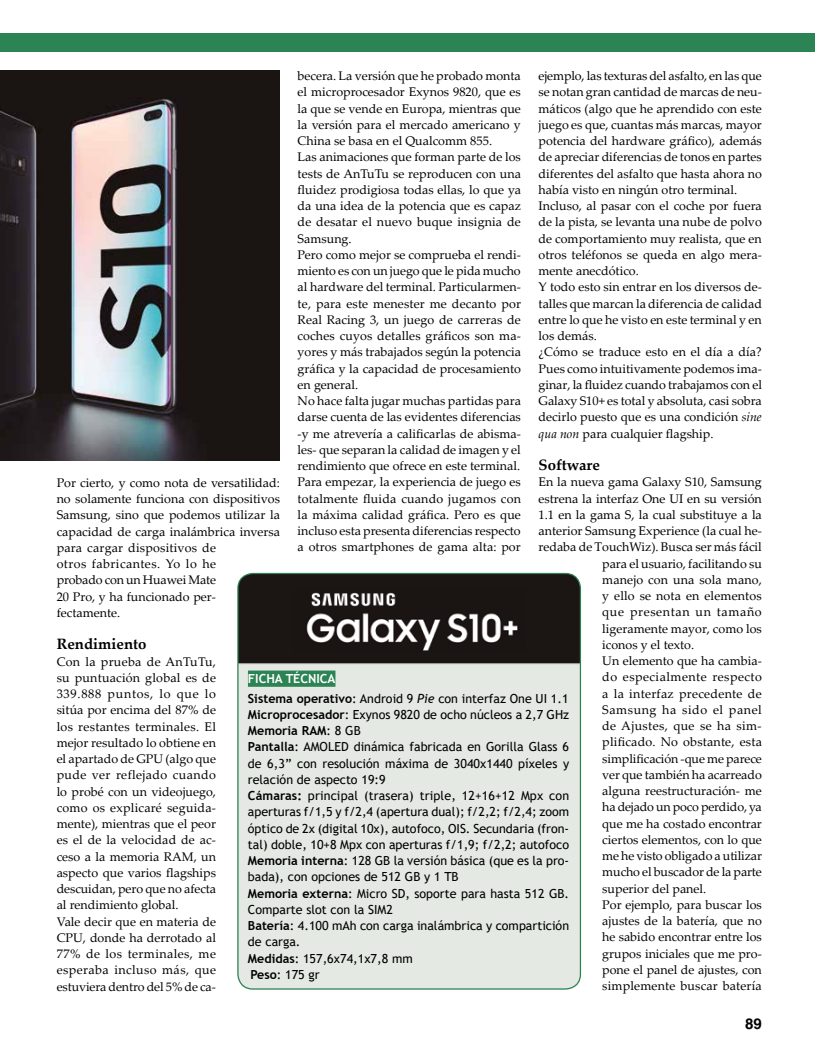
<style>
.page{position:relative;width:815px;height:1063px;background:#fff}
.page>*{position:absolute;margin:0;border:0;box-sizing:border-box;transform-origin:0 0}
.t1{font:700 15px "Palatino Linotype";color:#000}
.t2{font:700 15px "Helvetica";color:#000}
.t3{font:12.5px/16.2px "Palatino Linotype";color:#000}
.t4{font:12.5px/16.2px "Trebuchet MS";color:#000}
.t5{font:12.5px "Palatino Linotype";letter-spacing:.04em;color:#000}
.t6{font:12.5px "Palatino Linotype";letter-spacing:.025em;color:#000}
.t7{font:12.5px "Palatino Linotype";letter-spacing:.03em;color:#000}
.t8{font:12.5px "Palatino Linotype";letter-spacing:.05em;color:#000}
.t9{font:12.5px "Palatino Linotype";letter-spacing:.045em;color:#000}
.s1{font-style:italic}
.s2{font-weight:700;color:#fff}
.s3{font-weight:700}
</style>
<div class="page">
<div style="left:0;top:33px;width:815px;height:18px;background:#2c8354"></div>
<img style="left:0;top:71px;width:280px;height:389px">
<div style="left:239px;top:664px;width:342px;height:324px;background:#e4eae3"></div>
<div style="left:248px;top:671px;width:87px;height:16px;background:#2c8354"></div>
<div style="left:239px;top:574px;width:340px;height:89px;background:#1b1514"></div>
<div style="left:237px;top:573px;width:344px;height:417px;border:1px solid #2c8354;border-radius:15px"></div>
<img style="left:293px;top:588px;width:232px;height:64px">
<p class="t3" style="left:298px;top:67px;width:225px">becera. La versión que he probado monta el microprocesador Exynos 9820, que es la que se vende en Europa, mientras que la versión para el mercado americano y China se basa en el Qualcomm 855.<br>Las animaciones que forman parte de los tests de AnTuTu se reproducen con una fluidez prodigiosa todas ellas, lo que ya da una idea de la potencia que es capaz de desatar el nuevo buque insignia de Samsung.<br>Pero como mejor se comprueba el rendi&shy;miento es con un juego que le pida mucho al hardware del terminal. Particularmen&shy;te, para este menester me decanto por Real Racing 3, un juego de carreras de coches cuyos detalles gráficos son ma&shy;yores y más trabajados según la potencia gráfica y la capacidad de procesamiento en general.<br>No hace falta jugar muchas partidas para darse cuenta de las evidentes diferencias -y me atrevería a calificarlas de abisma&shy;les- que separan la calidad de imagen y el rendimiento que ofrece en este terminal.<br>Para empezar, la experiencia de juego es totalmente fluida cuando jugamos con la máxima calidad gráfica. Pero es que incluso esta presenta diferencias respecto a otros smartphones de gama alta: por</p>
<p class="t3" style="left:539px;top:67px;width:225px">ejemplo, las texturas del asfalto, en las que se notan gran cantidad de marcas de neu&shy;máticos (algo que he aprendido con este juego es que, cuantas más marcas, mayor potencia del hardware gráfico), además de apreciar diferencias de tonos en partes diferentes del asfalto que hasta ahora no había visto en ningún otro terminal.<br>Incluso, al pasar con el coche por fuera de la pista, se levanta una nube de polvo de comportamiento muy realista, que en otros teléfonos se queda en algo mera&shy;mente anecdótico.<br>Y todo esto sin entrar en los diversos de&shy;talles que marcan la diferencia de calidad entre lo que he visto en este terminal y en los demás.<br>¿Cómo se traduce esto en el día a día?<br>Pues como intuitivamente podemos ima&shy;ginar, la fluidez cuando trabajamos con el Galaxy S10+ es total y absoluta, casi sobra decirlo puesto que es una condición <span class="s1">sine qua non</span> para cualquier flagship.</p>
<p class="t1" style="left:539px;top:454px;width:63px">Software</p>
<p class="t3" style="left:539px;top:473px;width:225px">En la nueva gama Galaxy S10, Samsung</p>
<p class="t3" style="left:539px;top:490px;width:225px">estrena la interfaz One UI en su versión</p>
<p class="t3" style="left:539px;top:506px;width:225px">1.1 en la gama S, la cual substituye a la</p>
<p class="t3" style="left:539px;top:522px;width:225px">anterior Samsung Experience (la cual he-</p>
<p class="t3" style="left:539px;top:538px;width:225px">redaba de TouchWiz). Busca ser más fácil</p>
<p class="t3" style="left:602px;top:555px;width:161px">para el usuario, facilitando su</p>
<p class="t3" style="left:602px;top:571px;width:161px">manejo con una sola mano,</p>
<p class="t3" style="left:602px;top:587px;width:161px">y ello se nota en elementos</p>
<p class="t8" style="left:602px;top:603px;width:161px">que presentan un tamaño</p>
<p class="t3" style="left:602px;top:620px;width:161px">ligeramente mayor, como los</p>
<p class="t3" style="left:602px;top:636px;width:93px">iconos y el texto.</p>
<p class="t3" style="left:602px;top:652px;width:161px">Un elemento que ha cambia-</p>
<p class="t5" style="left:602px;top:668px;width:161px">do especialmente respecto</p>
<p class="t6" style="left:602px;top:684px;width:161px">a la interfaz precedente de</p>
<p class="t9" style="left:602px;top:701px;width:161px">Samsung ha sido el panel</p>
<p class="t7" style="left:602px;top:717px;width:161px">de Ajustes, que se ha sim-</p>
<p class="t3" style="left:602px;top:733px;width:161px">plificado. No obstante, esta</p>
<p class="t3" style="left:602px;top:750px;width:161px">simplificación -que me parece</p>
<p class="t3" style="left:602px;top:766px;width:161px">ver que también ha acarreado</p>
<p class="t3" style="left:602px;top:782px;width:161px">alguna reestructuración- me</p>
<p class="t3" style="left:602px;top:798px;width:161px">ha dejado un poco perdido, ya</p>
<p class="t3" style="left:602px;top:815px;width:161px">que me ha costado encontrar</p>
<p class="t3" style="left:602px;top:831px;width:161px">ciertos elementos, con lo que</p>
<p class="t3" style="left:602px;top:847px;width:161px">me he visto obligado a utilizar</p>
<p class="t3" style="left:602px;top:863px;width:161px">mucho el buscador de la parte</p>
<p class="t3" style="left:602px;top:880px;width:105px">superior del panel.</p>
<p class="t3" style="left:602px;top:896px;width:161px">Por ejemplo, para buscar los</p>
<p class="t3" style="left:602px;top:912px;width:161px">ajustes de la batería, que no</p>
<p class="t3" style="left:602px;top:928px;width:161px">he sabido encontrar entre los</p>
<p class="t3" style="left:602px;top:945px;width:161px">grupos iniciales que me pro-</p>
<p class="t3" style="left:602px;top:961px;width:161px">pone el panel de ajustes, con</p>
<p class="t3" style="left:602px;top:977px;width:161px">simplemente buscar batería</p>
<p class="t3" style="left:57px;top:474px;width:225px">Por cierto, y como nota de versatilidad: no solamente funciona con dispositivos<br>Samsung, sino que podemos utilizar la capacidad de carga inalámbrica inversa para cargar dispositivos de<br>otros fabricantes. Yo lo he<br>probado con un Huawei Mate<br>20 Pro, y ha funcionado per&shy;fectamente.</p>
<p class="t1" style="left:57px;top:634px;width:91px">Rendimiento</p>
<p class="t3" style="left:57px;top:653px;width:161px">Con la prueba de AnTuTu, su puntuación global es de<br>339.888 puntos, lo que lo sitúa por encima del 87% de los restantes terminales. El mejor resultado lo obtiene en el apartado de GPU (algo que pude ver reflejado cuando lo probé con un videojuego, como os explicaré seguida&shy;mente), mientras que el peor es el de la velocidad de ac&shy;ceso a la memoria RAM, un aspecto que varios flagships descuidan, pero que no afecta al rendimiento global.<br>Vale decir que en materia de<br>CPU, donde ha derrotado al<br>77% de los terminales, me esperaba incluso más, que estuviera dentro del 5% de ca-</p>
<p class="t4" style="left:248px;top:669px;width:322px;line-height:19.8px"><span class="s2">FICHA TÉCNICA<br></span><span class="s3">Sistema operativo</span>: Android 9 <span class="s1">Pie</span> con interfaz One UI 1.1</p>
<p class="t4" style="left:248px;top:706px;width:323px"><span class="s3">Microprocesador</span>: Exynos 9820 de ocho núcleos a 2,7 GHz <span class="s3">Memoria RAM</span>: 8 GB<br><span class="s3">Pantalla</span>: AMOLED dinámica fabricada en Gorilla Glass 6 de 6,3” con resolución máxima de 3040x1440 píxeles y relación de aspecto 19:9<br><span class="s3">Cámaras:</span> principal (trasera) triple, 12+16+12 Mpx con aperturas f/1,5 y f/2,4 (apertura dual); f/2,2; f/2,4; zoom óptico de 2x (digital 10x), autofoco, OIS. Secundaria (fron&shy;tal) doble, 10+8 Mpx con aperturas f/1,9; f/2,2; autofoco <span class="s3">Memoria interna</span>: 128 GB la versión básica (que es la pro&shy;bada), con opciones de 512 GB y 1 TB<br><span class="s3">Memoria externa</span>: Micro SD, soporte para hasta 512 GB.<br>Comparte slot con la SIM2<br><span class="s3">Batería</span>: 4.100 mAh con carga inalámbrica y compartición de carga.<br><span class="s3">Medidas</span>: 157,6x74,1x7,8 mm<br><span class="s3">Peso</span>: 175 gr</p>
<p class="t2" style="left:745px;top:1014px;width:18px">89</p>
</div>
